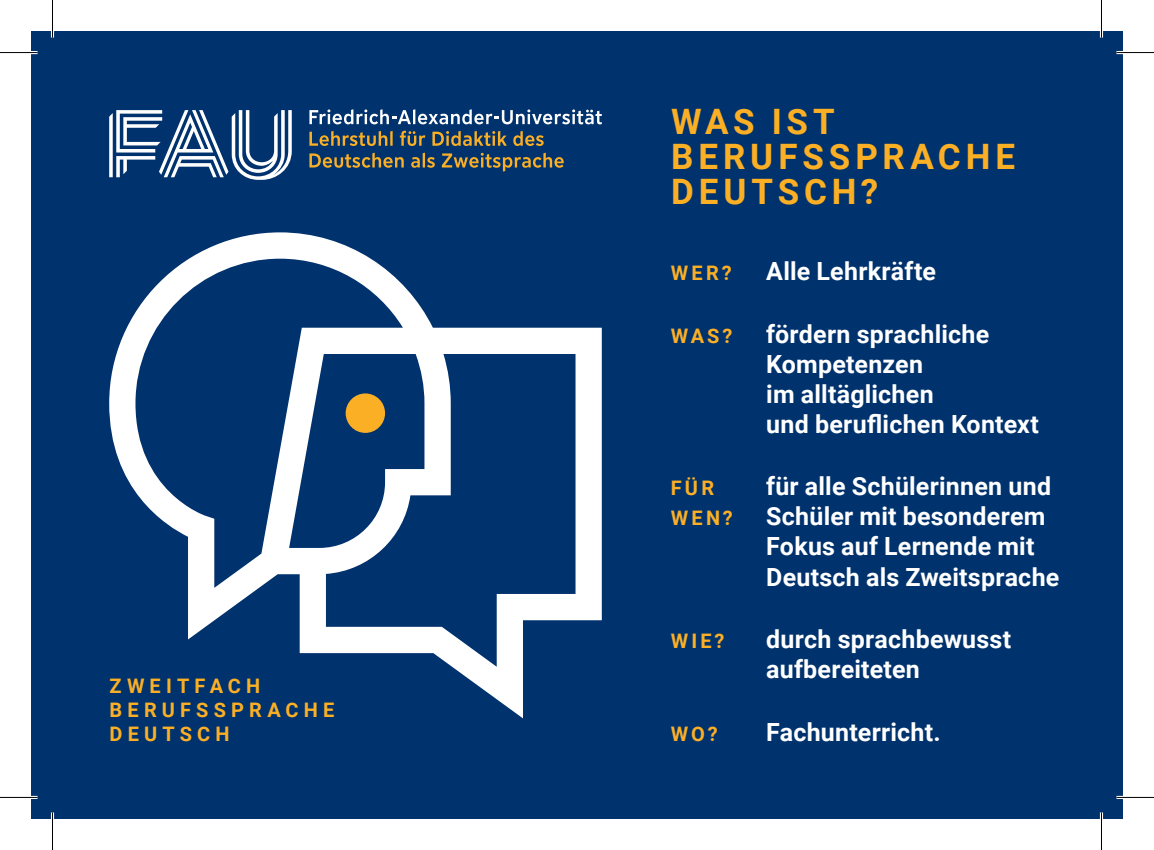
<style>
.page{position:relative;width:1154px;height:850px;background:#fff}
.page>*{position:absolute;margin:0;border:0;box-sizing:border-box;transform-origin:0 0}
.t1{font:700 35px "Roboto";letter-spacing:.14em;color:#fbaf25}
.t2{font:700 25px/30px "Roboto";letter-spacing:.01em;color:#fff}
.t3{font:700 20px "Roboto";letter-spacing:.25em;color:#fbaf25}
</style>
<div class="page">
<div style="left:31px;top:31px;width:1092px;height:787px;background:#00326d"></div>
<svg style="left:109px;top:232px;width:493px;height:486px"></svg>
<svg style="left:309px;top:109px;width:293px;height:15px"></svg>
<svg style="left:109px;top:110px;width:183px;height:70px"></svg>
<svg style="left:309px;top:131px;width:78px;height:15px"></svg>
<hr style="left:390px;top:131px;width:3px;height:15px;background:#fbaf25">
<svg style="left:400px;top:131px;width:25px;height:15px"></svg>
<svg style="left:432px;top:131px;width:75px;height:15px"></svg>
<svg style="left:513px;top:131px;width:31px;height:15px"></svg>
<svg style="left:309px;top:153px;width:95px;height:15px"></svg>
<svg style="left:411px;top:153px;width:24px;height:15px"></svg>
<svg style="left:442px;top:153px;width:122px;height:18px"></svg>
<hr style="left:0;top:51px;width:38px;height:3px;background:#fff">
<hr style="left:1116px;top:51px;width:38px;height:3px;background:#fff">
<hr style="left:0;top:795px;width:38px;height:3px;background:#fff">
<hr style="left:1116px;top:795px;width:38px;height:3px;background:#fff">
<hr style="left:51px;top:0;width:3px;height:38px;background:#fff">
<hr style="left:51px;top:812px;width:3px;height:37px;background:#fff">
<hr style="left:1100px;top:0;width:3px;height:38px;background:#fff">
<hr style="left:1100px;top:812px;width:3px;height:37px;background:#fff">
<hr style="left:0;top:52px;width:38px;height:1px;background:#000">
<hr style="left:1116px;top:52px;width:38px;height:1px;background:#000">
<hr style="left:0;top:796px;width:38px;height:1px;background:#000">
<hr style="left:1116px;top:796px;width:38px;height:1px;background:#000">
<hr style="left:52px;top:0;width:1px;height:38px;background:#000">
<hr style="left:52px;top:812px;width:1px;height:37px;background:#000">
<hr style="left:1101px;top:0;width:1px;height:38px;background:#000">
<hr style="left:1101px;top:812px;width:1px;height:37px;background:#000">
<p class="t3" style="left:110px;top:671px;width:152px">ZWEITFACH</p>
<p class="t3" style="left:110px;top:695px;width:226px">BERUFSSPRACHE</p>
<p class="t3" style="left:110px;top:719px;width:122px">DEUTSCH</p>
<p class="t1" style="left:671px;top:97px;width:165px">WAS IST</p>
<p class="t1" style="left:671px;top:132px;width:346px">BERUFSSPRACHE</p>
<p class="t1" style="left:671px;top:167px;width:208px">DEUTSCH?</p>
<p class="t3" style="left:671px;top:259px;width:62px">WER?</p>
<p class="t2" style="left:766px;top:255px;width:171px">Alle Lehrkräfte</p>
<p class="t3" style="left:671px;top:321px;width:63px">WAS?</p>
<p class="t2" style="left:766px;top:318px;width:224px">fördern sprachliche</p>
<p class="t2" style="left:766px;top:348px;width:158px">Kompetenzen</p>
<p class="t2" style="left:766px;top:378px;width:169px">im alltäglichen</p>
<p class="t2" style="left:766px;top:408px;width:274px">und beruflichen Kontext</p>
<p class="t3" style="left:671px;top:474px;width:45px">FÜR</p>
<p class="t2" style="left:766px;top:470px;width:286px">für alle Schülerinnen und</p>
<p class="t3" style="left:671px;top:504px;width:63px">WEN?</p>
<p class="t2" style="left:766px;top:500px;width:281px">Schüler mit besonderem</p>
<p class="t2" style="left:766px;top:530px;width:295px">Fokus auf Lernende mit<br>Deutsch als Zweitsprache</p>
<p class="t3" style="left:671px;top:626px;width:55px">WIE?</p>
<p class="t2" style="left:766px;top:623px;width:246px">durch sprachbewusst</p>
<p class="t2" style="left:766px;top:653px;width:155px">aufbereiteten</p>
<p class="t3" style="left:671px;top:719px;width:48px">WO?</p>
<p class="t2" style="left:766px;top:715px;width:176px">Fachunterricht.</p>
</div>
